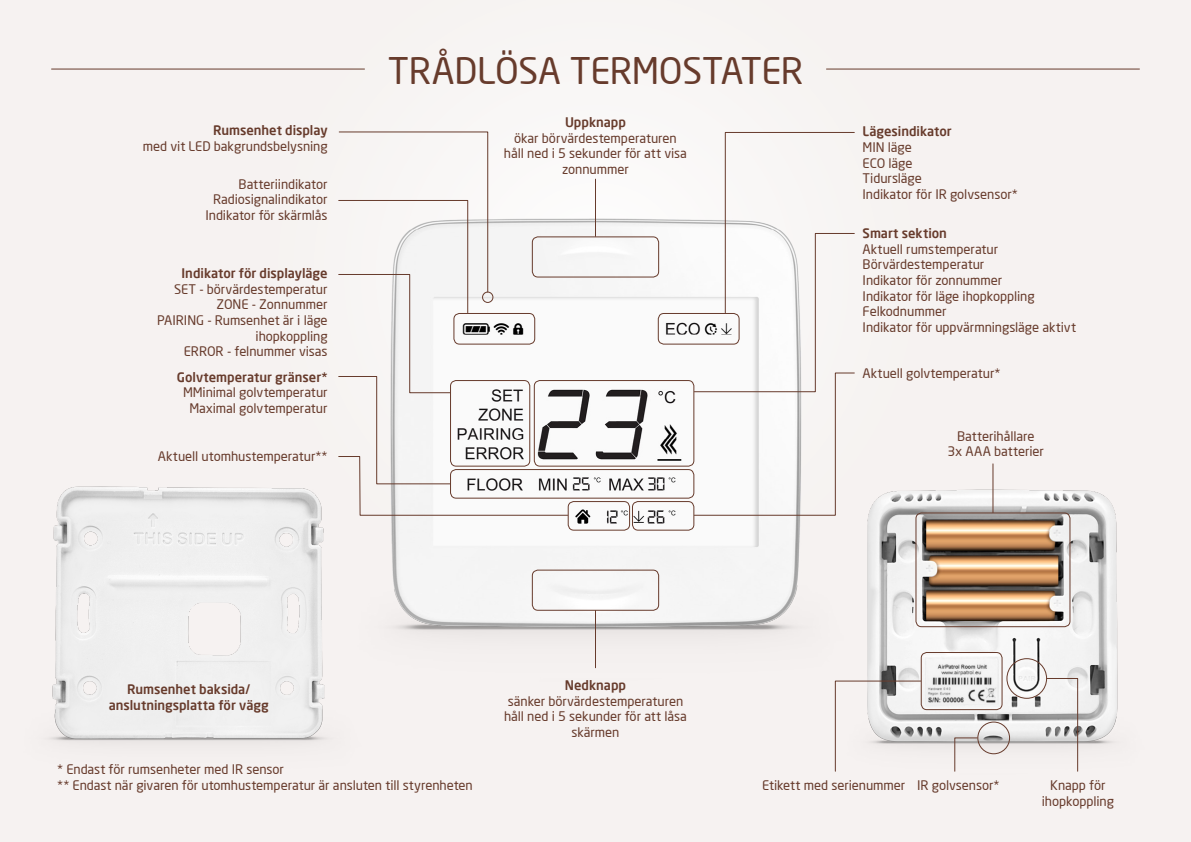
<style>
.page{position:relative;width:1191px;height:842px;background:#f6f2f1}
.page>*{position:absolute;margin:0;border:0;box-sizing:border-box;transform-origin:0 0}
.t1{font:36px "Neo Sans Pro";letter-spacing:-.01em;color:#673b2c}
.t2{font:13px/15.6px "Neo Sans Pro";letter-spacing:-.005em;color:#673b2c;text-align:center}
.t3{font:500 13px/15.6px "Neo Sans Pro";color:#673b2c;text-align:center}
</style>
<div class="page">
<img style="left:908px;top:463px;width:210px;height:309px">
<img style="left:49px;top:486px;width:278px;height:257px">
<img style="left:284px;top:178px;width:624px;height:522px">
<hr style="left:52px;top:69px;width:312px;height:1px;background:#673b2c">
<hr style="left:826px;top:69px;width:313px;height:1px;background:#673b2c">
<div style="left:915px;top:512px;width:155px;height:115px;border:1px solid #673b2c;border-radius:6px"></div>
<div style="left:532px;top:236px;width:127px;height:42px;border:1px solid #673b2c;border-radius:6px"></div>
<div style="left:658px;top:313px;width:81px;height:32px;border:1px solid #673b2c;border-radius:6px"></div>
<div style="left:450px;top:469px;width:244px;height:30px;border:1px solid #673b2c;border-radius:6px"></div>
<div style="left:567px;top:501px;width:63px;height:30px;border:1px solid #673b2c;border-radius:6px"></div>
<div style="left:632px;top:501px;width:62px;height:30px;border:1px solid #673b2c;border-radius:6px"></div>
<div style="left:534px;top:380px;width:160px;height:87px;border:1px solid #673b2c;border-radius:6px"></div>
<div style="left:532px;top:570px;width:127px;height:41px;border:1px solid #673b2c;border-radius:6px"></div>
<div style="left:920px;top:652px;width:82px;height:58px;border:1px solid #673b2c;border-radius:6px"></div>
<div style="left:1006px;top:658px;width:41px;height:41px;border:1px solid #673b2c;border-radius:50%"></div>
<div style="left:977px;top:721px;width:33px;height:33px;border:1px solid #673b2c;border-radius:50%"></div>
<hr style="left:595px;top:179px;width:1px;height:57px;background:#673b2c">
<hr style="left:595px;top:610px;width:1px;height:58px;background:#673b2c">
<svg style="left:338px;top:131px;width:230px;height:385px"></svg>
<svg style="left:834px;top:680px;width:87px;height:92px"></svg>
<svg style="left:953px;top:737px;width:25px;height:35px"></svg>
<svg style="left:1045px;top:677px;width:33px;height:95px"></svg>
<svg style="left:693px;top:132px;width:162px;height:384px"></svg>
<hr style="left:992px;top:464px;width:1px;height:49px;background:#673b2c">
<p class="t3" style="left:213px;top:122px;width:116px">Rumsenhet display</p>
<p class="t2" style="left:143px;top:138px;width:186px">med vit LED bakgrundsbelysning</p>
<p class="t2" style="left:205px;top:176px;width:124px;text-align:right">Batteriindikator<br>Radiosignalindikator<br>Indikator för skärmlås</p>
<p class="t3" style="left:182px;top:265px;width:148px">Indikator för displayläge</p>
<p class="t2" style="left:157px;top:281px;width:172px;text-align:right">SET - börvärdestemperatur<br>ZONE - Zonnummer<br>PAIRING - Rumsenhet är i läge ihopkoppling<br>ERROR - felnummer visas</p>
<p class="t3" style="left:177px;top:369px;width:152px">Golvtemperatur gränser*</p>
<p class="t2" style="left:183px;top:384px;width:146px">MMinimal golvtemperatur<br>Maximal golvtemperatur</p>
<p class="t2" style="left:158px;top:448px;width:171px">Aktuell utomhustemperatur**</p>
<h1 class="t1" style="left:388px;top:48px;width:417px">TRÅDLÖSA TERMOSTATER</h1>
<p class="t3" style="left:565px;top:114px;width:62px">Uppknapp</p>
<p class="t2" style="left:504px;top:130px;width:184px">ökar börvärdestemperaturen håll ned i 5 sekunder för att visa zonnummer</p>
<p class="t3" style="left:862px;top:124px;width:91px">Lägesindikator</p>
<p class="t2" style="left:862px;top:139px;width:157px;text-align:left">MIN läge<br>ECO läge<br>Tidursläge<br>Indikator för IR golvsensor*</p>
<p class="t3" style="left:862px;top:225px;width:86px">Smart sektion</p>
<p class="t2" style="left:862px;top:241px;width:215px;text-align:left">Aktuell rumstemperatur<br>Börvärdestemperatur<br>Indikator för zonnummer<br>Indikator för läge ihopkoppling<br>Felkodnummer<br>Indikator för uppvärmningsläge aktivt</p>
<p class="t2" style="left:862px;top:365px;width:139px">Aktuell golvtemperatur*</p>
<p class="t2" style="left:947px;top:428px;width:98px">Batterihållare<br>3x AAA batterier</p>
<p class="t3" style="left:109px;top:681px;width:161px">Rumsenhet baksida/ anslutningsplatta för vägg</p>
<p class="t3" style="left:565px;top:677px;width:63px">Nedknapp</p>
<p class="t2" style="left:504px;top:693px;width:184px">sänker börvärdestemperaturen håll ned i 5 sekunder för att låsa skärmen</p>
<p class="t2" style="left:57px;top:762px;width:417px;text-align:left">* Endast för rumsenheter med IR sensor<br>** Endast när givaren för utomhustemperatur är ansluten till styrenheten</p>
<p class="t2" style="left:762px;top:777px;width:239px">Etikett med serienummer IR golvsensor*</p>
<p class="t2" style="left:1041px;top:777px;width:74px">Knapp för ihopkoppling</p>
</div>
